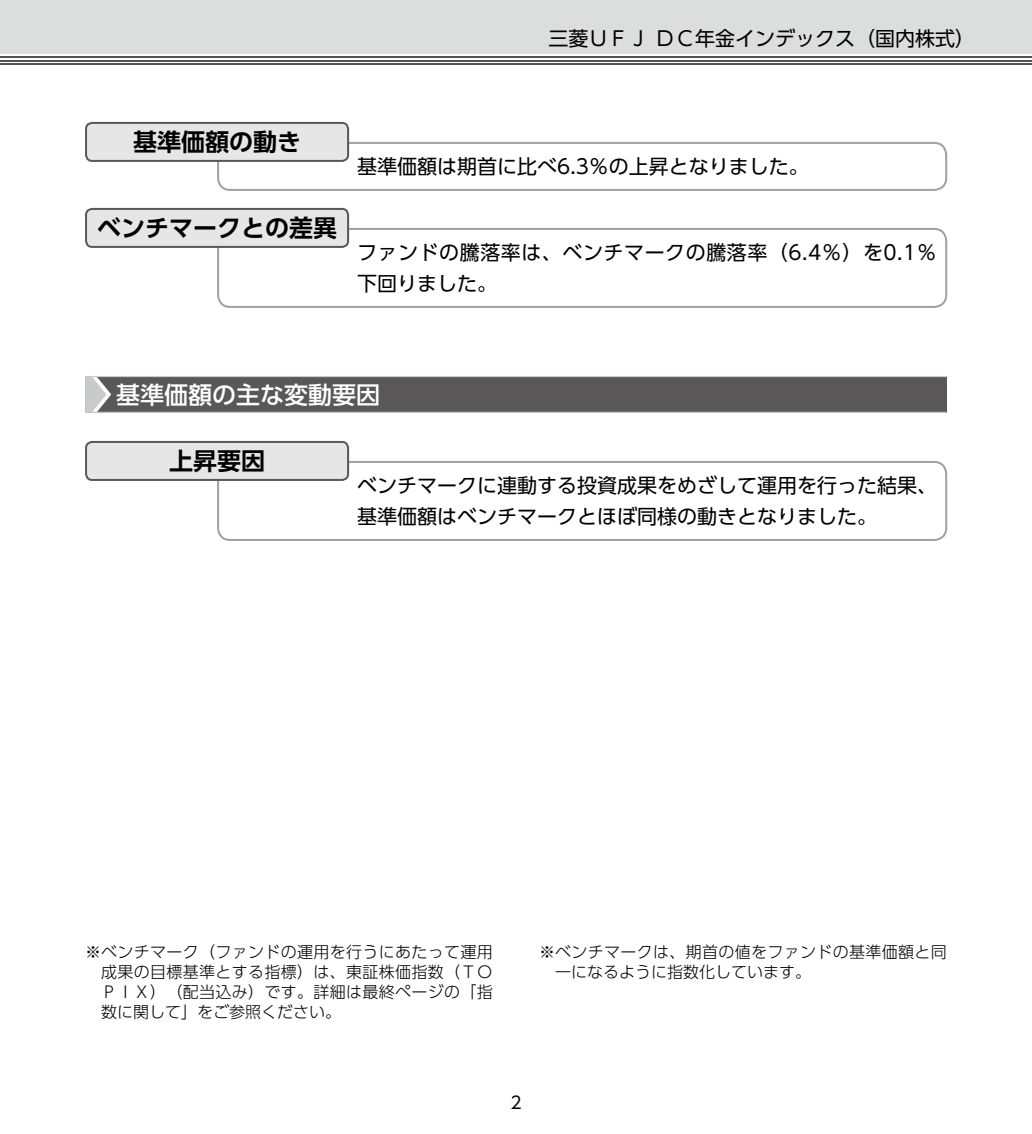
<style>
.page{position:relative;width:1032px;height:1134px;background:#fff}
.page>*{position:absolute;margin:0;border:0;box-sizing:border-box;transform-origin:0 0}
.t1{font:700 24px "UD Shin Go Pro De";color:#000}
.t2{font:500 24px "UD Shin Go Pro";color:#fff}
.t3{font:20px/31px "UD Shin Go Pro";color:#000}
.t4{font:20px/31px "UD Shin Go Pro";letter-spacing:.025em;color:#000}
.t5{font:17px "UD Shin Go Pro";color:#000}
.t6{font:300 16px/20px "UD Shin Go Pro";letter-spacing:.02em;color:#000;text-align:justify}
</style>
<div class="page">
<div style="left:0;top:0;width:1032px;height:54px;background:#dcdddd"></div>
<hr style="left:0;top:63px;width:1032px;height:2px;background:#545251">
<hr style="left:0;top:60px;width:1032px;height:1px;background:#545251">
<hr style="left:0;top:56px;width:1032px;height:2px;background:#545251">
<div style="left:217px;top:142px;width:730px;height:49px;border:2px solid #9fa0a0;border-radius:12px"></div>
<div style="left:86px;top:123px;width:262px;height:38px;background:#e6e6e6;border-radius:6px"></div>
<div style="left:85px;top:122px;width:264px;height:40px;border:2px solid #595757;border-radius:6px"></div>
<div style="left:217px;top:228px;width:730px;height:80px;border:2px solid #9fa0a0;border-radius:12px"></div>
<div style="left:86px;top:209px;width:262px;height:38px;background:#e6e6e6;border-radius:6px"></div>
<div style="left:85px;top:208px;width:264px;height:40px;border:2px solid #595757;border-radius:6px"></div>
<div style="left:85px;top:376px;width:862px;height:36px;background:#595757"></div>
<hr style="left:85px;top:412px;width:861px;height:1px;background:#c9caca">
<hr style="left:85px;top:376px;width:862px;height:1px;background:#c9caca">
<svg style="left:85px;top:377px;width:26px;height:35px"></svg>
<div style="left:217px;top:461px;width:730px;height:80px;border:2px solid #9fa0a0;border-radius:12px"></div>
<div style="left:86px;top:442px;width:262px;height:38px;background:#e6e6e6;border-radius:6px"></div>
<div style="left:85px;top:441px;width:264px;height:40px;border:2px solid #595757;border-radius:6px"></div>
<p class="t3" style="left:548px;top:22px;width:428px">三菱ＵＦＪ ＤＣ年金インデックス（国内株式）</p>
<h1 class="t1" style="left:133px;top:122px;width:169px">基準価額の動き</h1>
<h1 class="t1" style="left:97px;top:208px;width:241px">ベンチマークとの差異</h1>
<p class="t3" style="left:357px;top:150px;width:453px">基準価額は期首に比べ6.3％の上昇となりました。</p>
<p class="t4" style="left:357px;top:236px;width:581px">ファンドの騰落率は、ベンチマークの騰落率（6.4％）を0.1％下回りました。</p>
<h1 class="t2" style="left:116px;top:375px;width:265px">基準価額の主な変動要因</h1>
<h1 class="t1" style="left:169px;top:441px;width:97px">上昇要因</h1>
<p class="t3" style="left:357px;top:469px;width:581px">ベンチマークに連動する投資成果をめざして運用を行った結果、基準価額はベンチマークとほぼ同様の動きとなりました。</p>
<p class="t6" style="left:101px;top:941px;width:393px;text-indent:-16px">※ベンチマーク（ファンドの運用を行うにあたって運用成果の目標基準とする指標）は、東証株価指数（ＴＯＰＩＸ）（配当込み）です。詳細は最終ページの「指数に関して」をご参照ください。</p>
<p class="t6" style="left:555px;top:941px;width:393px;text-indent:-16px">※ベンチマークは、期首の値をファンドの基準価額と同一になるように指数化しています。</p>
<p class="t5" style="left:510px;top:1089px;width:13px">2</p>
</div>
